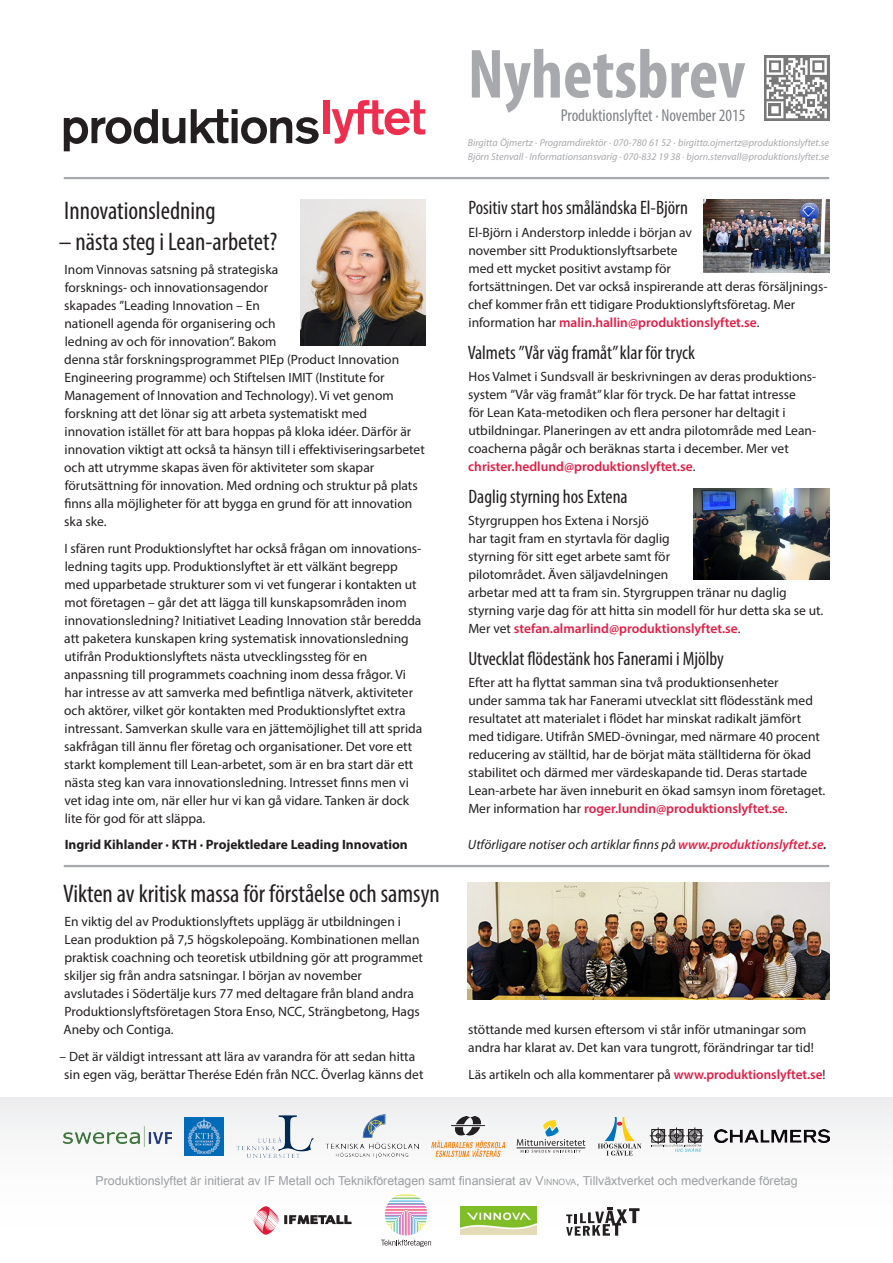
<style>
.page{position:relative;width:893px;height:1263px;background:#fff}
.page>*{position:absolute;margin:0;border:0;box-sizing:border-box;transform-origin:0 0}
.Nyhetsbrev{font:700 condensed 70.2px "Myriad Pro";color:#a8a9ad}
.t1{font:condensed 25.5px "Myriad Pro";color:#231f20}
.t2{font:condensed 19.5px "Myriad Pro";color:#231f20}
.Nyhetsbrev_underrubr{font:condensed 17.25px "Myriad Pro";color:#808285}
.Brödtext{font:13.5px/18px "Myriad Pro";color:#231f20}
.Brödtext-2{font:italic 13.5px "Myriad Pro";color:#231f20}
.t3{font:700 13.5px "Myriad Pro";color:#231f20}
.Brödtext-3{font:12.3px "Arial";color:#9d9fa2}
.Brödtext-4{font:italic 10.2px "Myriad Pro";color:#a8a9ad}
.s1{font-weight:600;color:#e41c44}
.s2{font-weight:600}
.s3{font-style:inherit}
.s4{font-size:8.7px}
</style>
<div class="page">
<svg style="left:64px;top:109px;width:121px;height:42px"></svg>
<svg style="left:191px;top:109px;width:128px;height:35px"></svg>
<div style="left:323px;top:100px;width:6px;height:34px;background:#ee2e4e"></div>
<svg style="left:332px;top:100px;width:93px;height:44px"></svg>
<div style="left:764px;top:56px;width:65px;height:65px;background:#787878"></div>
<svg style="left:766px;top:58px;width:61px;height:60px"></svg>
<div style="left:0;top:1097px;width:893px;height:166px;background:linear-gradient(to right,#fafafa,#fafafa)"></div>
<svg style="left:598px;top:1117px;width:44px;height:39px"></svg>
<svg style="left:517px;top:1120px;width:68px;height:33px"></svg>
<img style="left:64px;top:1126px;width:107px;height:20px">
<img style="left:185px;top:1117px;width:38px;height:39px">
<img style="left:237px;top:1115px;width:77px;height:42px">
<img style="left:325px;top:1115px;width:94px;height:43px">
<img style="left:431px;top:1116px;width:73px;height:40px">
<img style="left:714px;top:1130px;width:115px;height:13px">
<svg style="left:566px;top:1207px;width:73px;height:29px"></svg>
<img style="left:460px;top:1206px;width:77px;height:28px">
<svg style="left:253px;top:1206px;width:99px;height:29px"></svg>
<svg style="left:381px;top:1194px;width:50px;height:53px"></svg>
<hr style="left:64px;top:177px;width:765px;height:2px;background:#a8a9ad">
<hr style="left:64px;top:865px;width:765px;height:2px;background:#a8a9ad">
<svg style="left:650px;top:1127px;width:53px;height:25px"></svg>
<img style="left:301px;top:200px;width:124px;height:146px">
<img style="left:468px;top:882px;width:361px;height:117px">
<img style="left:704px;top:200px;width:125px;height:73px">
<img style="left:693px;top:488px;width:136px;height:91px">
<p class="Nyhetsbrev" style="left:468px;top:30px;width:279px">Nyhetsbrev</p>
<p class="Nyhetsbrev_underrubr" style="left:561px;top:105px;width:186px">Produktionslyftet · November 2015</p>
<p class="t1" style="left:64px;top:195px;width:153px">Innovationsledning</p>
<p class="t1" style="left:59px;top:226px;width:220px">– nästa steg i Lean-arbetet?</p>
<p class="Brödtext" style="left:64px;top:260px;width:362px">Inom Vinnovas satsning på strategiska<br>forsknings- och innovationsagendor<br>skapades ”Leading Innovation – En<br>nationell agenda för organisering och<br>ledning av och för innovation”. Bakom<br>denna står forskningsprogrammet PIEp (Product Innovation Engineering programme) och Stiftelsen IMIT (Institute for Management of Innovation and Technology). Vi vet genom forskning att det lönar sig att arbeta systematiskt med innovation istället för att bara hoppas på kloka idéer. Därför är innovation viktigt att också ta hänsyn till i effektiviseringsarbetet och att utrymme skapas även för aktiviteter som skapar förutsättning för innovation. Med ordning och struktur på plats finns alla möjligheter för att bygga en grund för att innovation ska ske.</p>
<p class="Brödtext" style="left:64px;top:539px;width:360px">I sfären runt Produktionslyftet har också frågan om innovations&shy;ledning tagits upp. Produktionslyftet är ett välkänt begrepp med upparbetade strukturer som vi vet fungerar i kontakten ut mot företagen – går det att lägga till kunskapsområden inom innovationsledning? Initiativet Leading Innovation står beredda att paketera kunskapen kring systematisk innovationsledning utifrån Produktionslyftets nästa utvecklingssteg för en anpassning till programmets coachning inom dessa frågor. Vi har intresse av att samverka med befintliga nätverk, aktiviteter och aktörer, vilket gör kontakten med Produktionslyftet extra intressant. Samverkan skulle vara en jättemöjlighet till att sprida sakfrågan till ännu fler företag och organisationer. Det vore ett starkt komplement till Lean-arbetet, som är en bra start där ett nästa steg kan vara innovationsledning. Intresset finns men vi vet idag inte om, när eller hur vi kan gå vidare. Tanken är dock lite för god för att släppa.</p>
<p class="t3" style="left:65px;top:836px;width:345px">Ingrid Kihlander · KTH · Projektledare Leading Innovation</p>
<p class="t1" style="left:63px;top:878px;width:378px">Vikten av kritisk massa för förståelse och samsyn</p>
<p class="Brödtext" style="left:64px;top:912px;width:361px">En viktig del av Produktionslyftets upplägg är utbildningen i Lean produktion på 7,5 högskolepoäng. Kombinationen mellan praktisk coachning och teoretisk utbildning gör att programmet skiljer sig från andra satsningar. I början av november avslutades i Södertälje kurs 77 med deltagare från bland andra Produktionslyftsföretagen Stora Enso, NCC, Strängbetong, Hags Aneby och Contiga.</p>
<p class="Brödtext" style="left:64px;top:1047px;width:361px;text-indent:-5px">– Det är väldigt intressant att lära av varandra för att sedan hitta sin egen väg, berättar Therése Edén från NCC. Överlag känns det</p>
<p class="Brödtext-4" style="left:468px;top:137px;width:363px">Birgitta Öjmertz · Programdirektör · 070-780 61 52 · birgitta.ojmertz@produktionslyftet.se</p>
<p class="Brödtext-4" style="left:468px;top:150px;width:363px">Björn Stenvall · Informationsansvarig · 070-832 19 38 · bjorn.stenvall@produktionslyftet.se</p>
<p class="t2" style="left:469px;top:196px;width:221px">Positiv start hos småländska El-Björn</p>
<p class="Brödtext" style="left:468px;top:223px;width:361px">El-Björn i Anderstorp inledde i början av<br>november sitt Produktionslyftsarbete<br>med ett mycket positivt avstamp för<br>fortsättningen. Det var också inspirerande att deras försäljnings&shy;chef kommer från ett tidigare Produktionslyftsföretag. Mer information har <span class="s1">malin.hallin@produktionslyftet.se</span>.</p>
<p class="t2" style="left:468px;top:340px;width:229px">Valmets ”Vår väg framåt” klar för tryck</p>
<p class="Brödtext" style="left:468px;top:367px;width:350px">Hos Valmet i Sundsvall är beskrivningen av deras produktions&shy;system ”Vår väg framåt” klar för tryck. De har fattat intresse<br>för Lean Kata-metodiken och flera personer har deltagit i utbildningar. Planeringen av ett andra pilotområde med Lean&shy;coacherna pågår och beräknas starta i december. Mer vet <span class="s1">christer.hedlund@produktionslyftet.se</span>.</p>
<p class="t2" style="left:469px;top:485px;width:161px">Daglig styrning hos Extena</p>
<p class="Brödtext" style="left:468px;top:511px;width:357px">Styrgruppen hos Extena i Norsjö<br>har tagit fram en styrtavla för daglig<br>styrning för sitt eget arbete samt för<br>pilotområdet. Även säljavdelningen<br>arbetar med att ta fram sin. Styrgruppen tränar nu daglig styrning varje dag för att hitta sin modell för hur detta ska se ut.<br>Mer vet <span class="s1">stefan.almarlind@produktionslyftet.se</span>.</p>
<p class="t2" style="left:468px;top:647px;width:257px">Utvecklat flödestänk hos Fanerami i Mjölby</p>
<p class="Brödtext" style="left:468px;top:673px;width:359px">Efter att ha flyttat samman sina två produktionsenheter<br>under samma tak har Fanerami utvecklat sitt flödesstänk med resultatet att materialet i flödet har minskat radikalt jämfört med tidigare. Utifrån SMED-övningar, med närmare 40 procent reducering av ställtid, har de börjat mäta ställtiderna för ökad stabilitet och därmed mer värdeskapande tid. Deras startade Lean-arbete har även inneburit en ökad samsyn inom företaget.<br>Mer information har <span class="s1">roger.lundin@produktionslyftet.se</span>.</p>
<p class="Brödtext-2" style="left:468px;top:836px;width:360px">Utförligare notiser och artiklar finns på <span class="s1">www.produktionslyftet.se</span><span class="s2">.</span></p>
<p class="Brödtext" style="left:468px;top:1020px;width:347px">stöttande med kursen eftersom vi står inför utmaningar som andra har klarat av. Det kan vara tungrott, förändringar tar tid!</p>
<p class="Brödtext" style="left:468px;top:1065px;width:359px">Läs artikeln och alla kommentarer på <span class="s1">www.produktionslyftet.se</span>!</p>
<p class="Brödtext-3" style="left:96px;top:1172px;width:704px">Produktionslyftet är initierat av IF Metall och Teknikföretagen samt finansierat av <span class="s3">V</span><span class="s4">INNOVA</span>, Tillväxtverket och medverkande företag</p>
</div>
